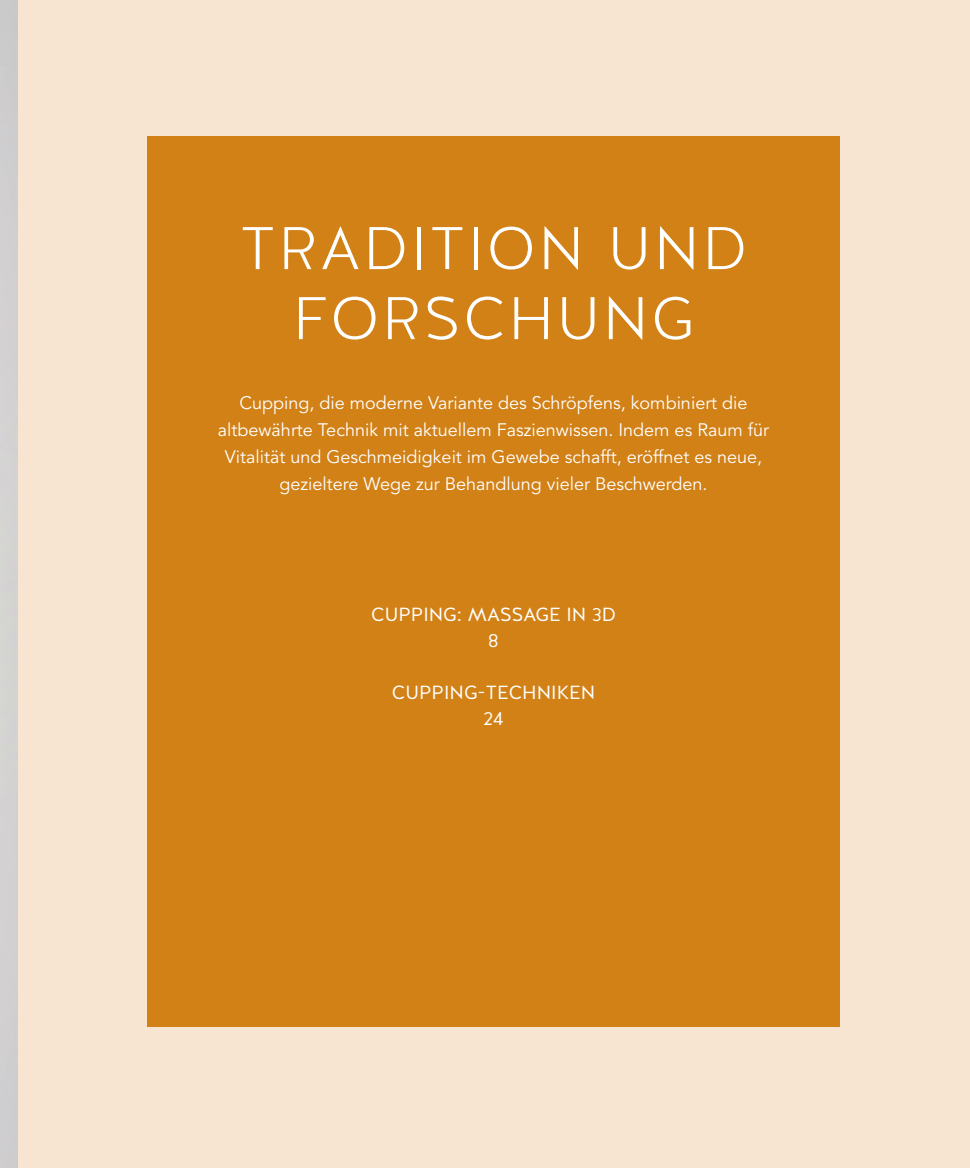
<style>
.page{position:relative;width:970px;height:1168px;background:#fff}
.page>*{position:absolute;margin:0;border:0;box-sizing:border-box;transform-origin:0 0}
.t1{font:300 60px/70px "Halis GR";letter-spacing:.05em;color:#fff;text-align:center}
.t2{font:19px/26px "Halis GR";color:#fff;text-align:center}
.t3{font:18px/27.2px "Avenir LT Std";color:#fff;text-align:center}
</style>
<div class="page">
<div style="left:17px;top:0;width:952px;height:1168px;background:#f7e5d1"></div>
<div style="left:147px;top:136px;width:692px;height:890px;background:#d28117"></div>
<h1 class="t1" style="left:240px;top:213px;width:508px">TRADITION UND<br>FORSCHUNG</h1>
<p class="t3" style="left:218px;top:390px;width:552px">Cupping, die moderne Variante des Schröpfens, kombiniert die altbewährte Technik mit aktuellem Faszienwissen. Indem es Raum für Vitalität und Geschmeidigkeit im Gewebe schafft, eröffnet es neue, gezieltere Wege zur Behandlung vieler Beschwerden.</p>
<p class="t2" style="left:371px;top:601px;width:246px">CUPPING: MASSAGE IN 3D<br>8</p>
<p class="t2" style="left:392px;top:679px;width:205px">CUPPING-TECHNIKEN<br>24</p>
</div>
